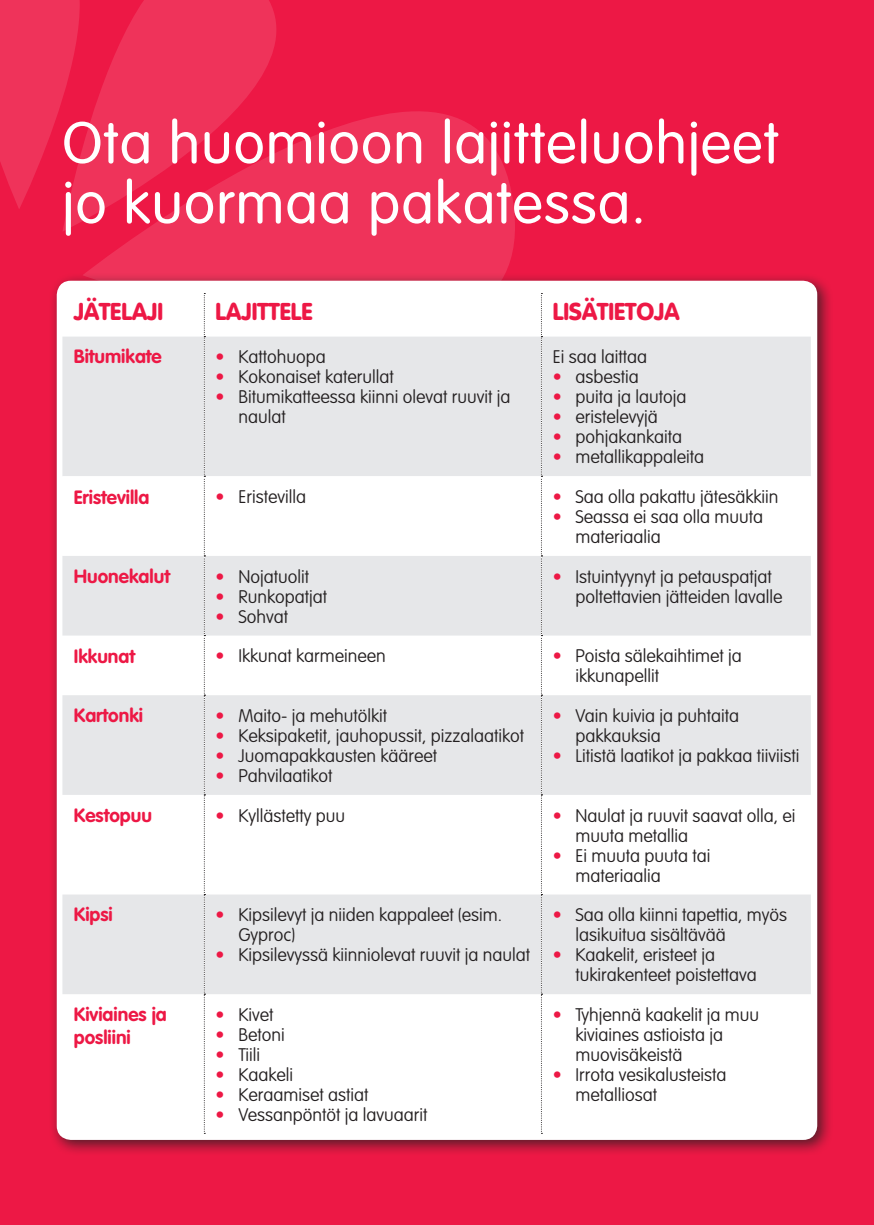
<style>
.page{position:relative;width:874px;height:1225px;background:#fff}
.page>*{position:absolute;margin:0;border:0;box-sizing:border-box;transform-origin:0 0}
.puhas_leipis{font:300 58px "VAG Rounded";letter-spacing:.02em;color:#fff}
.t1{font:900 24px "VAG Rounded";color:#ed1845}
.t2{font:700 19px/22.8px "VAG Rounded";color:#ed1845}
.t3{font:100 18px/20px "VAG Rounded";color:#231f20}
.s1{color:#ed1845}
</style>
<div class="page">
<div style="left:0;top:0;width:873px;height:1225px;background:#ed1845"></div>
<svg style="left:0;top:0;width:62px;height:209px"></svg>
<svg style="left:62px;top:0;width:20px;height:231px"></svg>
<svg style="left:82px;top:0;width:433px;height:273px;fill:#ef335a"></svg>
<div style="left:49px;top:273px;width:784px;height:883px;background:#231f20;opacity:.75"></div>
<div style="left:57px;top:281px;width:759px;height:859px;background:#fff;border-radius:14px"></div>
<div style="left:62px;top:336px;width:748px;height:140px;background:#e6e7e9"></div>
<svg style="left:62px;top:556px;width:748px;height:438px;fill:#e6e7e9"></svg>
<svg style="left:204px;top:293px;width:1px;height:840px"></svg>
<svg style="left:540px;top:293px;width:2px;height:840px"></svg>
<p class="puhas_leipis" style="left:62px;top:110px;width:717px">Ota huomioon lajitteluohjeet</p>
<p class="puhas_leipis" style="left:62px;top:170px;width:584px">jo kuormaa pakatessa.</p>
<p class="t1" style="left:74px;top:297px;width:91px">JÄTELAJI</p>
<p class="t1" style="left:215px;top:297px;width:98px">LAJITTELE</p>
<p class="t1" style="left:552px;top:297px;width:128px">LISÄTIETOJA</p>
<p class="t2" style="left:74px;top:345px;width:89px">Bitumikate</p>
<p class="t3" style="left:215px;top:347px;width:111px"><span class="s1">•</span> Kattohuopa</p>
<p class="t3" style="left:215px;top:367px;width:179px"><span class="s1">•</span> Kokonaiset katerullat</p>
<p class="t3" style="left:238px;top:387px;width:273px;text-indent:-23px"><span class="s1">•</span> Bitumikatteessa kiinni olevat ruuvit ja naulat</p>
<p class="t3" style="left:552px;top:347px;width:96px">Ei saa laittaa</p>
<p class="t3" style="left:552px;top:367px;width:88px"><span class="s1">•</span> asbestia</p>
<p class="t3" style="left:552px;top:387px;width:135px"><span class="s1">•</span> puita ja lautoja</p>
<p class="t3" style="left:552px;top:407px;width:107px"><span class="s1">•</span> eristelevyjä</p>
<p class="t3" style="left:552px;top:427px;width:131px"><span class="s1">•</span> pohjakankaita</p>
<p class="t3" style="left:552px;top:447px;width:153px"><span class="s1">•</span> metallikappaleita</p>
<p class="t2" style="left:74px;top:485px;width:77px">Eristevilla</p>
<p class="t3" style="left:215px;top:486px;width:92px"><span class="s1">•</span> Eristevilla</p>
<p class="t3" style="left:552px;top:486px;width:227px"><span class="s1">•</span> Saa olla pakattu jätesäkkiin</p>
<p class="t3" style="left:575px;top:506px;width:189px;text-indent:-23px"><span class="s1">•</span> Seassa ei saa olla muuta materiaalia</p>
<p class="t2" style="left:74px;top:565px;width:98px">Huonekalut</p>
<p class="t3" style="left:215px;top:566px;width:95px"><span class="s1">•</span> Nojatuolit</p>
<p class="t3" style="left:215px;top:586px;width:113px"><span class="s1">•</span> Runkopatjat</p>
<p class="t3" style="left:215px;top:606px;width:74px"><span class="s1">•</span> Sohvat</p>
<p class="t3" style="left:575px;top:566px;width:208px;text-indent:-23px"><span class="s1">•</span> Istuintyynyt ja petauspatjat poltettavien jätteiden lavalle</p>
<p class="t2" style="left:74px;top:644px;width:63px">Ikkunat</p>
<p class="t3" style="left:215px;top:646px;width:171px"><span class="s1">•</span> Ikkunat karmeineen</p>
<p class="t3" style="left:575px;top:646px;width:168px;text-indent:-23px"><span class="s1">•</span> Poista sälekaihtimet ja ikkunapellit</p>
<p class="t2" style="left:74px;top:704px;width:71px">Kartonki</p>
<p class="t3" style="left:215px;top:705px;width:173px"><span class="s1">•</span> Maito- ja mehutölkit</p>
<p class="t3" style="left:215px;top:725px;width:310px"><span class="s1">•</span> Keksipaketit, jauhopussit, pizzalaatikot</p>
<p class="t3" style="left:215px;top:745px;width:223px"><span class="s1">•</span> Juomapakkausten kääreet</p>
<p class="t3" style="left:215px;top:765px;width:118px"><span class="s1">•</span> Pahvilaatikot</p>
<p class="t3" style="left:575px;top:705px;width:165px;text-indent:-23px"><span class="s1">•</span> Vain kuivia ja puhtaita pakkauksia</p>
<p class="t3" style="left:552px;top:745px;width:248px"><span class="s1">•</span> Litistä laatikot ja pakkaa tiiviisti</p>
<p class="t2" style="left:74px;top:803px;width:80px">Kestopuu</p>
<p class="t3" style="left:215px;top:805px;width:131px"><span class="s1">•</span> Kyllästetty puu</p>
<p class="t3" style="left:575px;top:805px;width:221px;text-indent:-23px"><span class="s1">•</span> Naulat ja ruuvit saavat olla, ei muuta metallia</p>
<p class="t3" style="left:552px;top:845px;width:159px"><span class="s1">•</span> Ei muuta puuta tai</p>
<p class="t3" style="left:575px;top:865px;width:87px">materiaalia</p>
<p class="t2" style="left:74px;top:903px;width:41px">Kipsi</p>
<p class="t3" style="left:238px;top:904px;width:265px;text-indent:-23px"><span class="s1">•</span> Kipsilevyt ja niiden kappaleet (esim.<br>Gyproc)</p>
<p class="t3" style="left:215px;top:944px;width:316px"><span class="s1">•</span> Kipsilevyssä kiinniolevat ruuvit ja naulat</p>
<p class="t3" style="left:575px;top:904px;width:213px;text-indent:-23px"><span class="s1">•</span> Saa olla kiinni tapettia, myös lasikuitua sisältävää</p>
<p class="t3" style="left:575px;top:944px;width:183px;text-indent:-23px"><span class="s1">•</span> Kaakelit, eristeet ja tukirakenteet poistettava</p>
<p class="t2" style="left:74px;top:1002px;width:95px">Kiviaines ja posliini</p>
<p class="t3" style="left:215px;top:1004px;width:59px"><span class="s1">•</span> Kivet</p>
<p class="t3" style="left:215px;top:1024px;width:70px"><span class="s1">•</span> Betoni</p>
<p class="t3" style="left:215px;top:1044px;width:46px"><span class="s1">•</span> Tiili</p>
<p class="t3" style="left:215px;top:1064px;width:79px"><span class="s1">•</span> Kaakeli</p>
<p class="t3" style="left:215px;top:1084px;width:154px"><span class="s1">•</span> Keraamiset astiat</p>
<p class="t3" style="left:215px;top:1104px;width:213px"><span class="s1">•</span> Vessanpöntöt ja lavuaarit</p>
<p class="t3" style="left:575px;top:1004px;width:185px;text-indent:-23px"><span class="s1">•</span> Tyhjennä kaakelit ja muu kiviaines astioista ja muovisäkeistä</p>
<p class="t3" style="left:552px;top:1064px;width:175px"><span class="s1">•</span> Irrota vesikalusteista</p>
<p class="t3" style="left:575px;top:1084px;width:83px">metalliosat</p>
</div>
